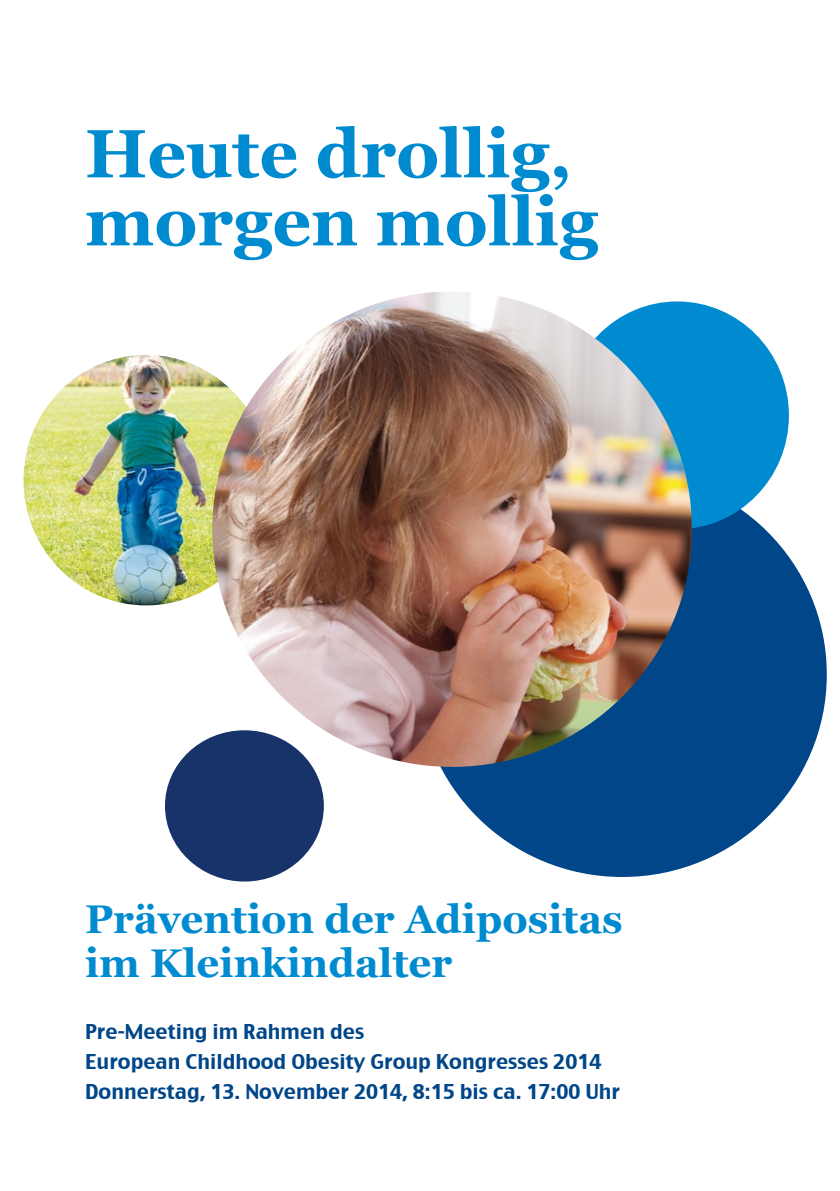
<style>
.page{position:relative;width:840px;height:1191px;background:#fff}
.page>*{position:absolute;margin:0;border:0;box-sizing:border-box;transform-origin:0 0}
.t1{font:700 68px/68px "Georgia";color:#008bd0}
.t2{font:700 40px/44px "Georgia";color:#008bd0}
.t3{font:20px/30px "Charcoal CY";color:#004688}
</style>
<div class="page">
<div style="left:165px;top:730px;width:159px;height:151px;background:#173369;border-radius:50%"></div>
<img style="left:23px;top:355px;width:189px;height:250px">
<div style="left:418px;top:472px;width:408px;height:405px;background:#004688;border-radius:50%"></div>
<div style="left:565px;top:301px;width:223px;height:228px;background:#008bd0;border-radius:50%"></div>
<img style="left:212px;top:292px;width:479px;height:475px">
<h1 class="t1" style="left:85px;top:116px;width:514px">Heute drollig, morgen mollig</h1>
<h2 class="t2" style="left:85px;top:895px;width:539px">Prävention der Adipositas im Kleinkindalter</h2>
<p class="t3" style="left:85px;top:1016px;width:536px">Pre-Meeting im Rahmen des<br>European Childhood Obesity Group Kongresses 2014<br>Donnerstag, 13. November 2014, 8:15 bis ca. 17:00 Uhr</p>
</div>
